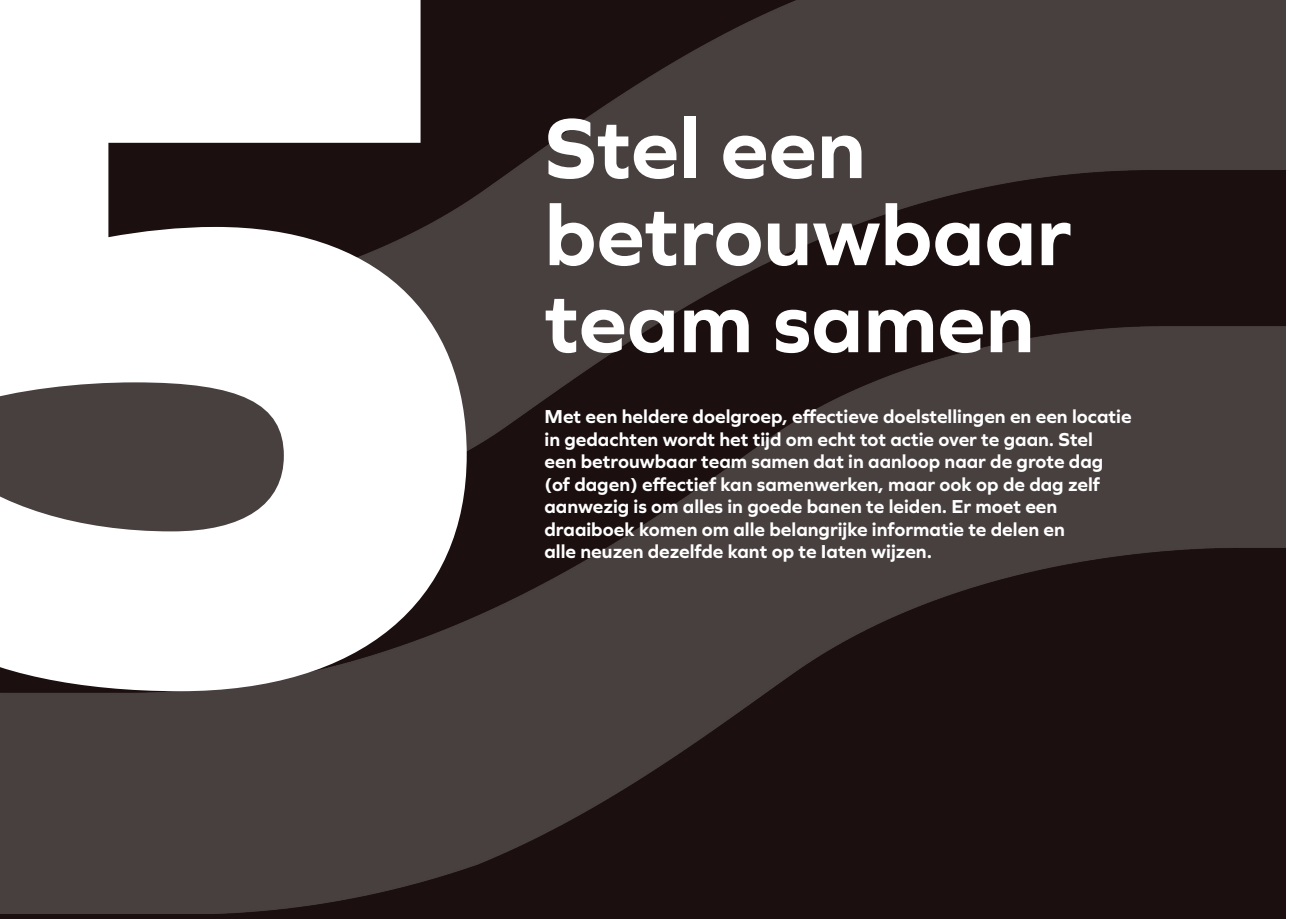
<style>
.page{position:relative;width:1289px;height:919px;background:#fff}
.page>*{position:absolute;margin:0;border:0;box-sizing:border-box;transform-origin:0 0}
.t1{font:800 1050px "Graphie";color:#fff}
.t2{font:700 88.5px/87px "Graphie";color:#fff}
.Broodtekst{font:700 19.5px/22.5px "Graphie";color:#fff}
</style>
<div class="page">
<img style="left:0;top:0;width:1286px;height:913px">
<p class="t1" style="left:-147px;top:-292px;width:684px">5</p>
<p class="t2" style="left:544px;top:103px;width:323px">Stel een</p>
<p class="t2" style="left:544px;top:190px;width:528px">betrouwbaar team samen</p>
<p class="Broodtekst" style="left:544px;top:405px;width:588px">Met een heldere doelgroep, effectieve doelstellingen en een locatie in gedachten wordt het tijd om echt tot actie over te gaan. Stel<br>een betrouwbaar team samen dat in aanloop naar de grote dag (of dagen) effectief kan samenwerken, maar ook op de dag zelf aanwezig is om alles in goede banen te leiden. Er moet een draaiboek komen om alle belangrijke informatie te delen en<br>alle neuzen dezelfde kant op te Iaten wijzen.</p>
</div>
